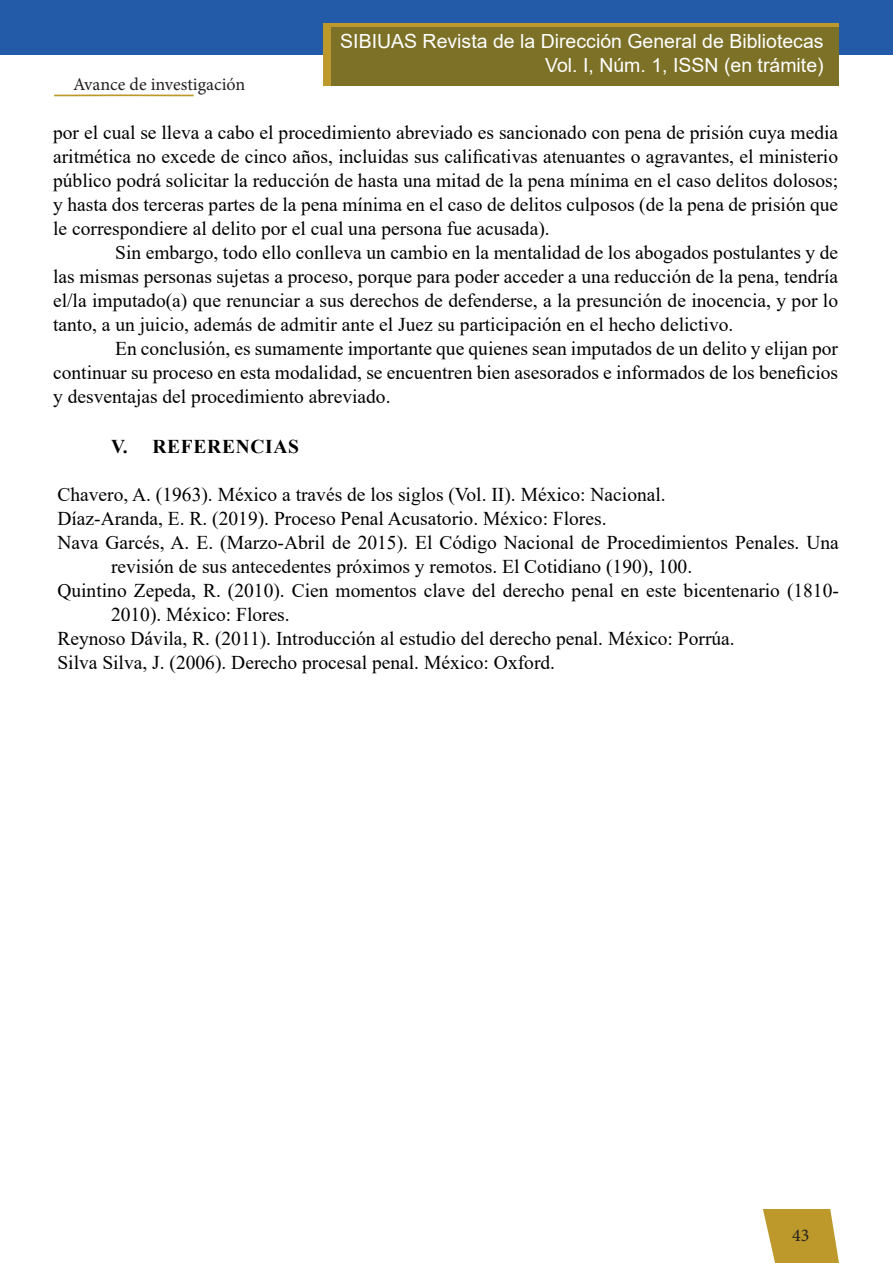
<style>
.page{position:relative;width:893px;height:1263px;background:#fff}
.page>*{position:absolute;margin:0;border:0;box-sizing:border-box;transform-origin:0 0}
.texto{font:19.5px/24px "Times New Roman";color:#000;text-align:justify}
.t1{font:19.5px/24px "Arial";color:#fff;text-align:right}
.texto-2{font:700 19.5px "Times New Roman";letter-spacing:.035em;color:#000}
.t2{font:18px "Minion Pro";color:#231f20}
</style>
<div class="page">
<svg style="left:54px;top:94px;width:140px;height:3px"></svg>
<svg style="left:763px;top:1209px;width:76px;height:54px;background:#c5a647"></svg>
<div style="left:0;top:0;width:893px;height:54px;background:#245ba9"></div>
<div style="left:323px;top:23px;width:516px;height:62px;background:#bc992a"></div>
<div style="left:331px;top:27px;width:508px;height:58px;background:#7c7127"></div>
<p class="t2" style="left:73px;top:72px;width:174px">Avance de investigación</p>
<p class="t1" style="left:340px;top:29px;width:485px">SIBIUAS Revista de la Dirección General de Bibliotecas<br>Vol. I, Núm. 1, ISSN (en trámite)</p>
<p class="texto" style="left:53px;top:120px;width:786px">por el cual se lleva a cabo el procedimiento abreviado es sancionado con pena de prisión cuya media aritmética no excede de cinco años, incluidas sus calificativas atenuantes o agravantes, el ministerio público podrá solicitar la reducción de hasta una mitad de la pena mínima en el caso delitos dolosos; y hasta dos terceras partes de la pena mínima en el caso de delitos culposos (de la pena de prisión que le correspondiere al delito por el cual una persona fue acusada).</p>
<p class="texto" style="left:53px;top:240px;width:786px;text-indent:62px">Sin embargo, todo ello conlleva un cambio en la mentalidad de los abogados postulantes y de las mismas personas sujetas a proceso, porque para poder acceder a una reducción de la pena, tendría el/la imputado(a) que renunciar a sus derechos de defenderse, a la presunción de inocencia, y por lo tanto, a un juicio, además de admitir ante el Juez su participación en el hecho delictivo.</p>
<p class="texto" style="left:53px;top:336px;width:786px;text-indent:62px">En conclusión, es sumamente importante que quienes sean imputados de un delito y elijan por continuar su proceso en esta modalidad, se encuentren bien asesorados e informados de los beneficios y desventajas del procedimiento abreviado.</p>
<p class="texto-2" style="left:111px;top:432px;width:190px">V. REFERENCIAS</p>
<p class="texto" style="left:57px;top:481px;width:610px">Chavero, A. (1963). México a través de los siglos (Vol. II). México: Nacional.</p>
<p class="texto" style="left:57px;top:505px;width:551px">Díaz-Aranda, E. R. (2019). Proceso Penal Acusatorio. México: Flores.</p>
<p class="texto" style="left:57px;top:529px;width:783px">Nava Garcés, A. E. (Marzo-Abril de 2015). El Código Nacional de Procedimientos Penales. Una</p>
<p class="texto" style="left:111px;top:553px;width:583px">revisión de sus antecedentes próximos y remotos. El Cotidiano (190), 100.</p>
<p class="texto" style="left:57px;top:577px;width:783px">Quintino Zepeda, R. (2010). Cien momentos clave del derecho penal en este bicentenario (1810-</p>
<p class="texto" style="left:111px;top:601px;width:180px">2010). México: Flores.</p>
<p class="texto" style="left:57px;top:625px;width:679px">Reynoso Dávila, R. (2011). Introducción al estudio del derecho penal. México: Porrúa.</p>
<p class="texto" style="left:57px;top:649px;width:499px">Silva Silva, J. (2006). Derecho procesal penal. México: Oxford.</p>
<p class="t2" style="left:792px;top:1223px;width:19px">43</p>
</div>
